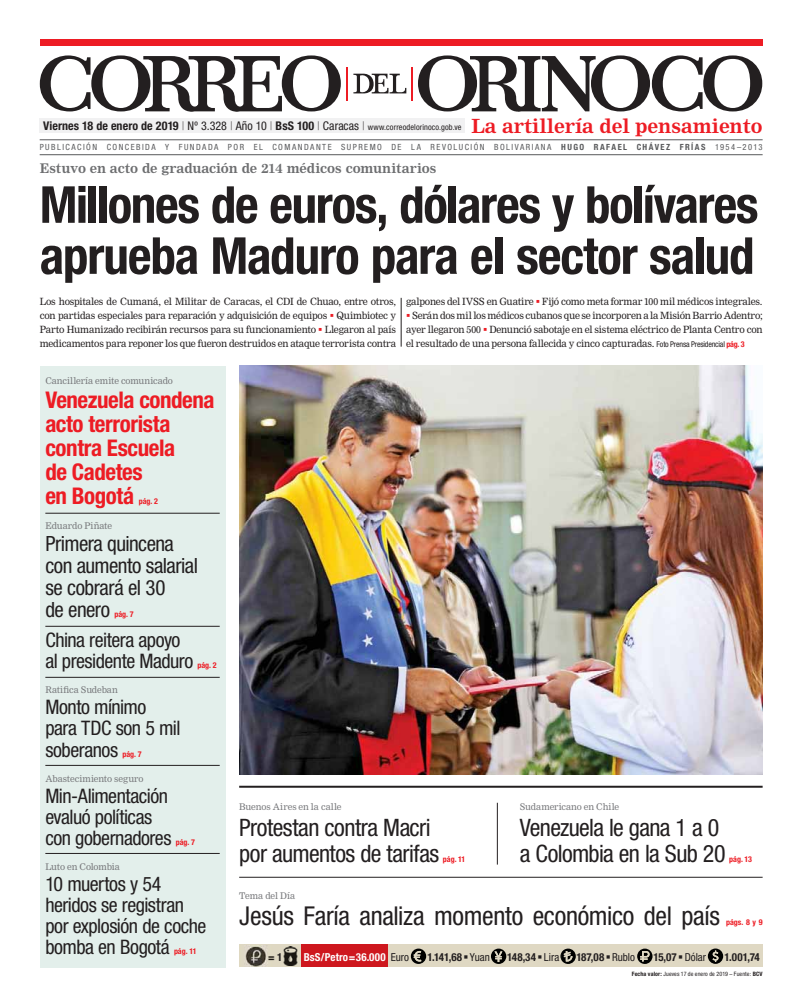
<style>
.page{position:relative;width:808px;height:1007px;background:#fff}
.page>*{position:absolute;margin:0;border:0;box-sizing:border-box;transform-origin:0 0}
.t1{font:700 condensed 51px/51px "Helvetica Neue";letter-spacing:-.025em;color:#231f20}
.t2{font:condensed 26px "Helvetica Neue";letter-spacing:-.015em;color:#231f20}
.t3{font:condensed 24px/26px "Helvetica Neue";letter-spacing:-.025em;color:#231f20}
.t4{font:700 condensed 23px/24px "Helvetica Neue";letter-spacing:-.015em;color:#ed1c24}
.t5{font:condensed 21px/22px "Helvetica Neue";letter-spacing:-.025em;color:#231f20}
.t6{font:condensed 20px/21px "Helvetica Neue";letter-spacing:-.025em;color:#231f20}
.t7{font:700 19.1px "Nimrod MT Std";letter-spacing:-.005em;color:#ed1c24}
.t8{font:700 13px "Nimrod MT Std";letter-spacing:-.015em;color:#6d6e70}
.t9{font:700 condensed 12px "Helvetica Neue";letter-spacing:.005em;color:#231f20}
.t10{font:700 condensed 11px "Helvetica Neue";letter-spacing:.01em;color:#231f20}
.t11{font:700 condensed 11px "Helvetica Neue";letter-spacing:.01em;color:#fff}
.t12{font:9.8px/13.7px "Nimrod MT Std";letter-spacing:-.02em;color:#231f20;text-align:justify}
.t13{font:9px "Nimrod MT Std";letter-spacing:-.005em;color:#77787b}
.t14{font:condensed 8.5px "Helvetica Neue";letter-spacing:.17em;color:#58595b}
.t15{font:700 condensed 8px "Helvetica Neue";letter-spacing:-.005em;color:#ed1c24}
.t16{font:condensed 6px "Helvetica Neue";letter-spacing:.015em;color:#231f20}
.s1{font-weight:100}
.s2{font-weight:400}
.s3{font-weight:400;font-size:8.2px}
.s4{font-weight:700}
.s5{font-family:"Helvetica Neue";font-stretch:condensed;font-size:8px}
.s6{font-family:"Helvetica Neue";font-weight:700;font-stretch:condensed;font-size:8px;color:#ed1c24}
.s7{font-weight:400;color:#231f20}
</style>
<div class="page">
<div style="left:40px;top:119px;width:425px;height:14px;background:#f1f1f2"></div>
<div style="left:40px;top:40px;width:722px;height:6px;background:#ed1c24"></div>
<svg style="left:418px;top:55px;width:344px;height:57px"></svg>
<svg style="left:40px;top:55px;width:301px;height:57px"></svg>
<svg style="left:353px;top:73px;width:53px;height:21px"></svg>
<hr style="left:347px;top:67px;width:1px;height:34px;background:#ed1c24">
<hr style="left:411px;top:67px;width:2px;height:34px;background:#ed1c24">
<hr style="left:40px;top:154px;width:723px;height:1px;background:#58595b">
<hr style="left:40px;top:139px;width:723px;height:1px;background:#58595b">
<hr style="left:401px;top:298px;width:1px;height:48px;background:#231f20">
<div style="left:40px;top:366px;width:185px;height:601px;background:#e3efeb"></div>
<hr style="left:45px;top:513px;width:175px;height:1px;background:#231f20">
<hr style="left:45px;top:626px;width:175px;height:1px;background:#231f20">
<hr style="left:45px;top:677px;width:175px;height:1px;background:#231f20">
<hr style="left:45px;top:765px;width:175px;height:1px;background:#231f20">
<hr style="left:45px;top:853px;width:175px;height:1px;background:#231f20">
<img style="left:239px;top:366px;width:524px;height:408px">
<hr style="left:239px;top:785px;width:524px;height:2px;background:#231f20">
<hr style="left:497px;top:802px;width:1px;height:62px;background:#231f20">
<div style="left:239px;top:944px;width:524px;height:23px;background:#dfd8c3"></div>
<div style="left:302px;top:944px;width:86px;height:23px;background:#ce171e"></div>
<img style="left:245px;top:945px;width:22px;height:21px">
<svg style="left:411px;top:948px;width:15px;height:15px"></svg>
<svg style="left:491px;top:948px;width:15px;height:15px"></svg>
<svg style="left:560px;top:948px;width:16px;height:15px"></svg>
<svg style="left:637px;top:948px;width:15px;height:15px"></svg>
<img style="left:283px;top:946px;width:15px;height:18px">
<svg style="left:708px;top:948px;width:15px;height:15px"></svg>
<hr style="left:239px;top:876px;width:524px;height:1px;background:#231f20">
<p class="t9" style="left:43px;top:122px;width:420px">Viernes 18 de enero de 2019 <span class="s1">|</span> <span class="s2">Nº 3.328</span> <span class="s1">|</span> <span class="s2">Año 10</span> <span class="s1">|</span> BsS 100 <span class="s1">|</span> <span class="s2">Caracas</span> <span class="s1">|</span> <span class="s3">www.correodelorinoco.gob.ve</span></p>
<h3 class="t7" style="left:471px;top:117px;width:293px">La artillería del pensamiento</h3>
<p class="t14" style="left:40px;top:144px;width:724px">PUBLICACIÓN CONCEBIDA Y FUNDADA POR EL COMANDANTE SUPREMO DE LA REVOLUCIÓN BOLIVARIANA <span class="s4">HUGO RAFAEL CHÁVEZ FRÍAS</span> 1954–2013</p>
<h3 class="t8" style="left:40px;top:162px;width:398px">Estuvo en acto de graduación de 214 médicos comunitarios</h3>
<h1 class="t1" style="left:40px;top:185px;width:720px">Millones de euros, dólares y bolívares aprueba Maduro para el sector salud</h1>
<p class="t12" style="left:40px;top:295px;width:358px">Los hospitales de Cumaná, el Militar de Caracas, el CDI de Chuao, entre otros, con partidas especiales para reparación y adquisición de equipos Quimbiotec y Parto Humanizado recibirán recursos para su funcionamiento Llegaron al país medicamentos para reponer los que fueron destruidos en ataque terrorista contra</p>
<p class="t12" style="left:406px;top:295px;width:358px">galpones del IVSS en Guatire Fijó como meta formar 100 mil médicos integrales.</p>
<p class="t12" style="left:412px;top:309px;width:352px">Serán dos mil los médicos cubanos que se incorporen a la Misión Barrio Adentro;</p>
<p class="t12" style="left:406px;top:323px;width:358px">ayer llegaron 500 Denunció sabotaje en el sistema eléctrico de Planta Centro con</p>
<p class="t12" style="left:406px;top:337px;width:340px">el resultado de una persona fallecida y cinco capturadas. <span class="s5">Foto Prensa Presidencial</span> <span class="s6">pág. 3</span></p>
<p class="t13" style="left:45px;top:376px;width:129px">Cancillería emite comunicado</p>
<h3 class="t4" style="left:45px;top:391px;width:171px">Venezuela condena acto terrorista contra Escuela<br>de Cadetes<br>en Bogotá</h3>
<p class="t15" style="left:139px;top:498px;width:21px">pág. 2</p>
<p class="t13" style="left:45px;top:521px;width:68px">Eduardo Piñate</p>
<h3 class="t5" style="left:45px;top:535px;width:154px">Primera quincena con aumento salarial se cobrará el 30<br>de enero</h3>
<p class="t15" style="left:114px;top:611px;width:21px">pág. 7</p>
<h3 class="t6" style="left:45px;top:632px;width:150px">China reitera apoyo al presidente Maduro</h3>
<p class="t15" style="left:198px;top:662px;width:21px">pág. 2</p>
<p class="t13" style="left:45px;top:685px;width:74px">Ratifica Sudeban</p>
<h3 class="t6" style="left:45px;top:699px;width:137px">Monto mínimo para TDC son 5 mil soberanos</h3>
<p class="t15" style="left:122px;top:750px;width:21px">pág. 7</p>
<p class="t13" style="left:45px;top:773px;width:100px">Abastecimiento seguro</p>
<h3 class="t6" style="left:45px;top:787px;width:128px">Min-Alimentación evaluó políticas con gobernadores</h3>
<p class="t15" style="left:176px;top:838px;width:21px">pág. 7</p>
<p class="t13" style="left:45px;top:861px;width:76px">Luto en Colombia</p>
<h3 class="t6" style="left:45px;top:875px;width:163px">10 muertos y 54 heridos se registran por explosión de coche bomba en Bogotá</h3>
<p class="t15" style="left:174px;top:947px;width:24px">pág. 11</p>
<p class="t13" style="left:239px;top:802px;width:104px">Buenos Aires en la calle</p>
<h3 class="t3" style="left:239px;top:817px;width:202px">Protestan contra Macri por aumentos de tarifas</h3>
<p class="t15" style="left:443px;top:855px;width:24px">pág. 11</p>
<p class="t13" style="left:520px;top:802px;width:101px">Sudamericano en Chile</p>
<h3 class="t3" style="left:520px;top:817px;width:207px">Venezuela le gana 1 a 0 a Colombia en la Sub 20</h3>
<p class="t15" style="left:729px;top:855px;width:24px">pág. 13</p>
<p class="t13" style="left:239px;top:891px;width:57px">Tema del Día</p>
<h2 class="t2" style="left:239px;top:906px;width:482px">Jesús Faría analiza momento económico del país</h2>
<p class="t15" style="left:726px;top:919px;width:38px">págs. 8 y 9</p>
<p class="t10" style="left:268px;top:952px;width:16px">= 1</p>
<p class="t11" style="left:304px;top:952px;width:107px">BsS/Petro=36.000 <span class="s7">Euro</span></p>
<p class="t10" style="left:427px;top:952px;width:64px">1.141,68 <span class="s2">Yuan</span></p>
<p class="t10" style="left:507px;top:952px;width:54px">148,34 <span class="s2">Lira</span></p>
<p class="t10" style="left:576px;top:952px;width:60px">187,08 <span class="s2">Rublo</span></p>
<p class="t10" style="left:653px;top:952px;width:54px">15,07 <span class="s2">Dólar</span></p>
<p class="t10" style="left:724px;top:952px;width:37px">1.001,74</p>
<p class="t16" style="left:632px;top:971px;width:132px"><span class="s4">Fecha valor:</span> Jueves 17 de enero de 2019 – Fuente: <span class="s4">BCV</span></p>
</div>
